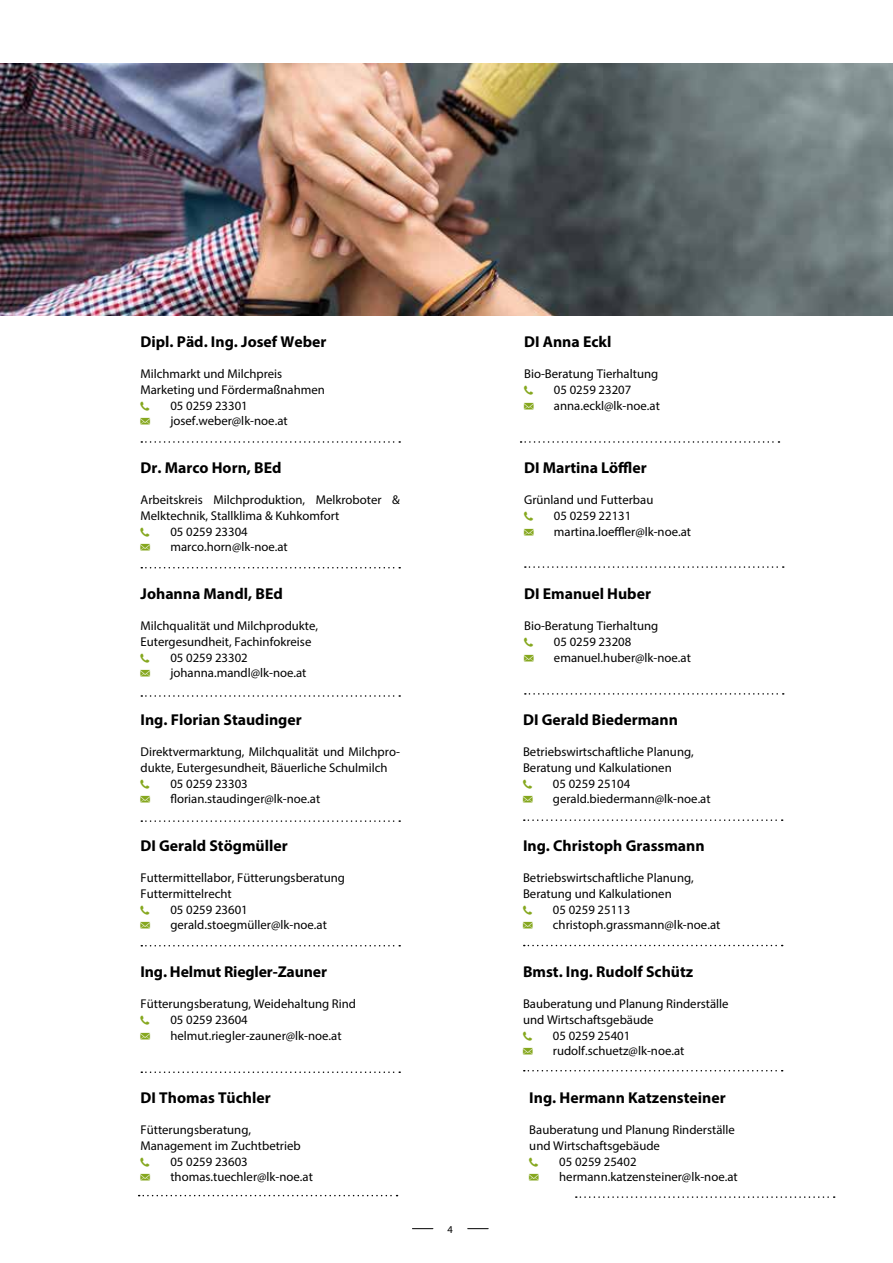
<style>
.page{position:relative;width:893px;height:1263px;background:#fff}
.page>*{position:absolute;margin:0;border:0;box-sizing:border-box;transform-origin:0 0}
.t1{font:700 15.75px "Myriad Pro";color:#000}
.t2{font:12.75px/15.8px "Myriad Pro";color:#000}
.t3{font:10.5px "Myriad Pro";color:#000}
.s1{color:#85a71e}
</style>
<div class="page">
<svg style="left:412px;top:1228px;width:21px;height:1px"></svg>
<svg style="left:468px;top:1228px;width:20px;height:1px"></svg>
<svg style="left:141px;top:441px;width:259px;height:2px"></svg>
<svg style="left:521px;top:441px;width:258px;height:2px"></svg>
<svg style="left:141px;top:567px;width:259px;height:1px"></svg>
<svg style="left:525px;top:566px;width:259px;height:2px"></svg>
<svg style="left:525px;top:693px;width:259px;height:2px"></svg>
<svg style="left:141px;top:695px;width:259px;height:2px"></svg>
<svg style="left:141px;top:820px;width:259px;height:2px"></svg>
<svg style="left:141px;top:1071px;width:259px;height:2px"></svg>
<svg style="left:139px;top:1195px;width:259px;height:1px"></svg>
<svg style="left:141px;top:945px;width:259px;height:1px"></svg>
<img style="left:0;top:64px;width:893px;height:251px">
<svg style="left:524px;top:819px;width:259px;height:2px"></svg>
<svg style="left:524px;top:945px;width:259px;height:1px"></svg>
<svg style="left:524px;top:1070px;width:259px;height:1px"></svg>
<svg style="left:576px;top:1196px;width:259px;height:2px"></svg>
<p class="t1" style="left:141px;top:331px;width:187px">Dipl. Päd. Ing. Josef Weber</p>
<p class="t2" style="left:141px;top:366px;width:186px">Milchmarkt und Milchpreis<br>Marketing und Fördermaßnahmen</p>
<p class="t2" style="left:170px;top:397px;width:79px">05 0259 23301</p>
<p class="t2" style="left:141px;top:413px;width:149px"><span class="s1">●</span> josef.weber@lk-noe.at</p>
<p class="t1" style="left:141px;top:457px;width:142px">Dr. Marco Horn, BEd</p>
<p class="t2" style="left:141px;top:492px;width:261px">Arbeitskreis Milchproduktion, Melkroboter &amp;<br>Melktechnik, Stallklima &amp; Kuhkomfort</p>
<p class="t2" style="left:170px;top:523px;width:79px">05 0259 23304</p>
<p class="t2" style="left:141px;top:539px;width:149px"><span class="s1">●</span> marco.horn@lk-noe.at</p>
<p class="t1" style="left:141px;top:583px;width:144px">Johanna Mandl, BEd</p>
<p class="t2" style="left:141px;top:618px;width:179px">Milchqualität und Milchprodukte,<br>Eutergesundheit, Fachinfokreise</p>
<p class="t2" style="left:170px;top:649px;width:79px">05 0259 23302</p>
<p class="t2" style="left:141px;top:665px;width:167px"><span class="s1">●</span> johanna.mandl@lk-noe.at</p>
<p class="t1" style="left:141px;top:709px;width:163px">Ing. Florian Staudinger</p>
<p class="t2" style="left:141px;top:744px;width:261px">Direktvermarktung, Milchqualität und Milchpro&shy;dukte, Eutergesundheit, Bäuerliche Schulmilch</p>
<p class="t2" style="left:170px;top:775px;width:79px">05 0259 23303</p>
<p class="t2" style="left:141px;top:791px;width:181px"><span class="s1">●</span> florian.staudinger@lk-noe.at</p>
<p class="t1" style="left:141px;top:835px;width:149px">DI Gerald Stögmüller</p>
<p class="t2" style="left:141px;top:870px;width:206px">Futtermittellabor, Fütterungsberatung<br>Futtermittelrecht</p>
<p class="t2" style="left:170px;top:901px;width:79px">05 0259 23601</p>
<p class="t2" style="left:141px;top:917px;width:188px"><span class="s1">●</span> gerald.stoegmüller@lk-noe.at</p>
<p class="t1" style="left:141px;top:961px;width:188px">Ing. Helmut Riegler-Zauner</p>
<p class="t2" style="left:141px;top:996px;width:217px">Fütterungsberatung, Weidehaltung Rind</p>
<p class="t2" style="left:170px;top:1011px;width:79px">05 0259 23604</p>
<p class="t2" style="left:141px;top:1027px;width:203px"><span class="s1">●</span> helmut.riegler-zauner@lk-noe.at</p>
<p class="t1" style="left:141px;top:1087px;width:132px">DI Thomas Tüchler</p>
<p class="t2" style="left:141px;top:1122px;width:162px">Fütterungsberatung,<br>Management im Zuchtbetrieb</p>
<p class="t2" style="left:170px;top:1153px;width:79px">05 0259 23603</p>
<p class="t2" style="left:141px;top:1169px;width:174px"><span class="s1">●</span> thomas.tuechler@lk-noe.at</p>
<p class="t3" style="left:448px;top:1222px;width:7px">4</p>
<p class="t1" style="left:524px;top:331px;width:89px">DI Anna Eckl</p>
<p class="t2" style="left:524px;top:366px;width:136px">Bio-Beratung Tierhaltung</p>
<p class="t2" style="left:554px;top:381px;width:79px">05 0259 23207</p>
<p class="t2" style="left:524px;top:397px;width:137px"><span class="s1">●</span> anna.eckl@lk-noe.at</p>
<p class="t1" style="left:524px;top:457px;width:124px">DI Martina Löffler</p>
<p class="t2" style="left:524px;top:492px;width:131px">Grünland und Futterbau</p>
<p class="t2" style="left:554px;top:507px;width:79px">05 0259 22131</p>
<p class="t2" style="left:524px;top:523px;width:169px"><span class="s1">●</span> martina.loeffler@lk-noe.at</p>
<p class="t1" style="left:524px;top:583px;width:128px">DI Emanuel Huber</p>
<p class="t2" style="left:524px;top:618px;width:136px">Bio-Beratung Tierhaltung</p>
<p class="t2" style="left:554px;top:633px;width:79px">05 0259 23208</p>
<p class="t2" style="left:524px;top:649px;width:168px"><span class="s1">●</span> emanuel.huber@lk-noe.at</p>
<p class="t1" style="left:523px;top:709px;width:157px">DI Gerald Biedermann</p>
<p class="t2" style="left:523px;top:744px;width:172px">Betriebswirtschaftliche Planung,<br>Beratung und Kalkulationen</p>
<p class="t2" style="left:553px;top:775px;width:79px">05 0259 25104</p>
<p class="t2" style="left:523px;top:791px;width:189px"><span class="s1">●</span> gerald.biedermann@lk-noe.at</p>
<p class="t1" style="left:523px;top:835px;width:183px">Ing. Christoph Grassmann</p>
<p class="t2" style="left:523px;top:870px;width:172px">Betriebswirtschaftliche Planung,<br>Beratung und Kalkulationen</p>
<p class="t2" style="left:553px;top:901px;width:79px">05 0259 25113</p>
<p class="t2" style="left:523px;top:917px;width:199px"><span class="s1">●</span> christoph.grassmann@lk-noe.at</p>
<p class="t1" style="left:523px;top:961px;width:172px">Bmst. Ing. Rudolf Schütz</p>
<p class="t2" style="left:523px;top:996px;width:207px">Bauberatung und Planung Rinderställe und Wirtschaftsgebäude</p>
<p class="t2" style="left:553px;top:1027px;width:79px">05 0259 25401</p>
<p class="t2" style="left:523px;top:1043px;width:163px"><span class="s1">●</span> rudolf.schuetz@lk-noe.at</p>
<p class="t1" style="left:529px;top:1087px;width:198px">Ing. Hermann Katzensteiner</p>
<p class="t2" style="left:529px;top:1122px;width:207px">Bauberatung und Planung Rinderställe und Wirtschaftsgebäude</p>
<p class="t2" style="left:559px;top:1153px;width:79px">05 0259 25402</p>
<p class="t2" style="left:529px;top:1169px;width:210px"><span class="s1">●</span> hermann.katzensteiner@lk-noe.at</p>
</div>
